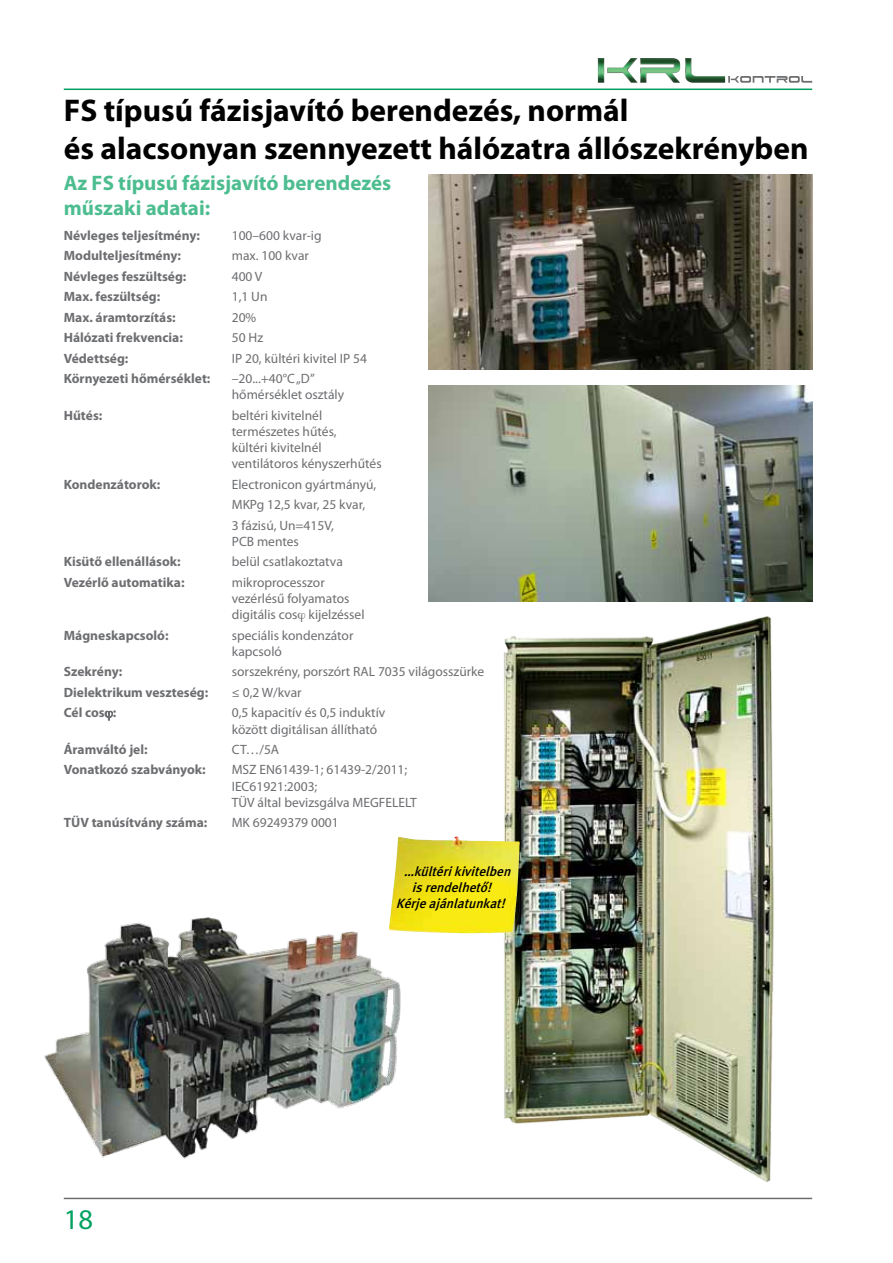
<style>
.page{position:relative;width:893px;height:1263px;background:#fff}
.page>*{position:absolute;margin:0;border:0;box-sizing:border-box;transform-origin:0 0}
.t1{font:700 31.5px/37.8px "Myriad Pro";color:#000}
.t2{font:28.5px "Myriad Pro";color:#00a160}
.t3{font:700 21px/25.2px "Myriad Pro";color:#4dbd90}
.t4{font:13.5px/16.2px "Myriad Pro";color:#6d6e71}
.t5{font:700 13.5px "Myriad Pro";color:#6d6e71}
.t6{font:italic 13.35px "Meta Plus Medium Roman H";color:#000}
</style>
<div class="page">
<hr style="left:64px;top:89px;width:748px;height:1px;background:#00a160">
<img style="left:598px;top:58px;width:6px;height:25px">
<img style="left:607px;top:58px;width:31px;height:25px">
<img style="left:640px;top:58px;width:40px;height:25px">
<img style="left:685px;top:58px;width:40px;height:25px">
<svg style="left:728px;top:76px;width:84px;height:7px"></svg>
<hr style="left:64px;top:1198px;width:748px;height:1px;background:#6d6e71">
<img style="left:455px;top:616px;width:319px;height:566px">
<img style="left:44px;top:917px;width:357px;height:242px">
<img style="left:429px;top:386px;width:383px;height:216px">
<img style="left:429px;top:174px;width:383px;height:196px">
<img style="left:389px;top:837px;width:131px;height:96px">
<svg style="left:104px;top:710px;width:9px;height:11px"></svg>
<h1 class="t1" style="left:64px;top:91px;width:746px">FS típusú fázisjavító berendezés, normál<br>és alacsonyan szennyezett hálózatra állószekrényben</h1>
<h3 class="t3" style="left:64px;top:170px;width:329px">Az FS típusú fázisjavító berendezés műszaki adatai:</h3>
<p class="t5" style="left:64px;top:227px;width:138px">Névleges teljesítmény:</p>
<p class="t4" style="left:232px;top:227px;width:91px">100–600 kvar--ig</p>
<p class="t5" style="left:64px;top:247px;width:119px">Modulteljesítmény:</p>
<p class="t4" style="left:232px;top:248px;width:79px">max. 100 kvar</p>
<p class="t5" style="left:64px;top:268px;width:124px">Névleges feszültség:</p>
<p class="t4" style="left:232px;top:268px;width:32px">400 V</p>
<p class="t5" style="left:64px;top:288px;width:98px">Max. feszültség:</p>
<p class="t4" style="left:232px;top:289px;width:37px">1,1 Un</p>
<p class="t5" style="left:64px;top:308px;width:113px">Max. áramtorzítás:</p>
<p class="t4" style="left:232px;top:309px;width:26px">20%</p>
<p class="t5" style="left:64px;top:329px;width:121px">Hálózati frekvencia:</p>
<p class="t4" style="left:232px;top:329px;width:33px">50 Hz</p>
<p class="t5" style="left:64px;top:349px;width:66px">Védettség:</p>
<p class="t4" style="left:232px;top:350px;width:137px">IP 20, kültéri kivitel IP 54</p>
<p class="t5" style="left:64px;top:370px;width:148px">Környezeti hőmérséklet:</p>
<p class="t4" style="left:232px;top:370px;width:114px">–20...+40°C „D” hőmérséklet osztály</p>
<p class="t5" style="left:64px;top:406px;width:40px">Hűtés:</p>
<p class="t4" style="left:232px;top:407px;width:151px">beltéri kivitelnél természetes hűtés,<br>kültéri kivitelnél ventilátoros kényszerhűtés</p>
<p class="t5" style="left:64px;top:476px;width:98px">Kondenzátorok:</p>
<p class="t4" style="left:232px;top:474px;width:146px;line-height:20.4px">Electronicon gyártmányú,<br>MKPg 12,5 kvar, 25 kvar,<br>3 fázisú, Un=415V,</p>
<p class="t4" style="left:232px;top:533px;width:69px">PCB mentes</p>
<p class="t5" style="left:64px;top:553px;width:118px">Kisütő ellenállások:</p>
<p class="t4" style="left:232px;top:554px;width:113px">belül csatlakoztatva</p>
<p class="t5" style="left:64px;top:574px;width:122px">Vezérlő automatika:</p>
<p class="t4" style="left:232px;top:574px;width:134px">mikroprocesszor vezérlésű folyamatos digitális cos kijelzéssel</p>
<p class="t5" style="left:64px;top:626px;width:106px">Mágneskapcsoló:</p>
<p class="t4" style="left:232px;top:627px;width:123px">speciális kondenzátor kapcsoló</p>
<p class="t5" style="left:64px;top:663px;width:60px">Szekrény:</p>
<p class="t4" style="left:232px;top:664px;width:254px">sorszekrény, porszórt RAL 7035 világosszürke</p>
<p class="t5" style="left:64px;top:683px;width:146px">Dielektrikum veszteség:</p>
<p class="t4" style="left:232px;top:684px;width:71px">≤ 0,2 W/kvar</p>
<p class="t5" style="left:64px;top:704px;width:54px">Cél cos :</p>
<p class="t4" style="left:232px;top:704px;width:155px">0,5 kapacitív és 0,5 induktív között digitálisan állítható</p>
<p class="t5" style="left:64px;top:741px;width:85px">Áramváltó jel:</p>
<p class="t4" style="left:232px;top:741px;width:49px">CT…/5A</p>
<p class="t5" style="left:64px;top:761px;width:143px">Vonatkozó szabványok:</p>
<p class="t4" style="left:232px;top:762px;width:187px">MSZ EN61439-1; 61439-2/2011;<br>IEC61921:2003;<br>TÜV által bevizsgálva MEGFELELT</p>
<p class="t5" style="left:64px;top:814px;width:145px">TÜV tanúsítvány száma:</p>
<p class="t4" style="left:232px;top:814px;width:109px">MK 69249379 0001</p>
<p class="t6" style="left:404px;top:863px;width:112px">…kültérikivitelben</p>
<p class="t6" style="left:412px;top:879px;width:85px">isrendelhetô!</p>
<p class="t6" style="left:396px;top:895px;width:114px">Kérjeajánlatunkat!</p>
<h2 class="t2" style="left:64px;top:1202px;width:31px">18</h2>
</div>
